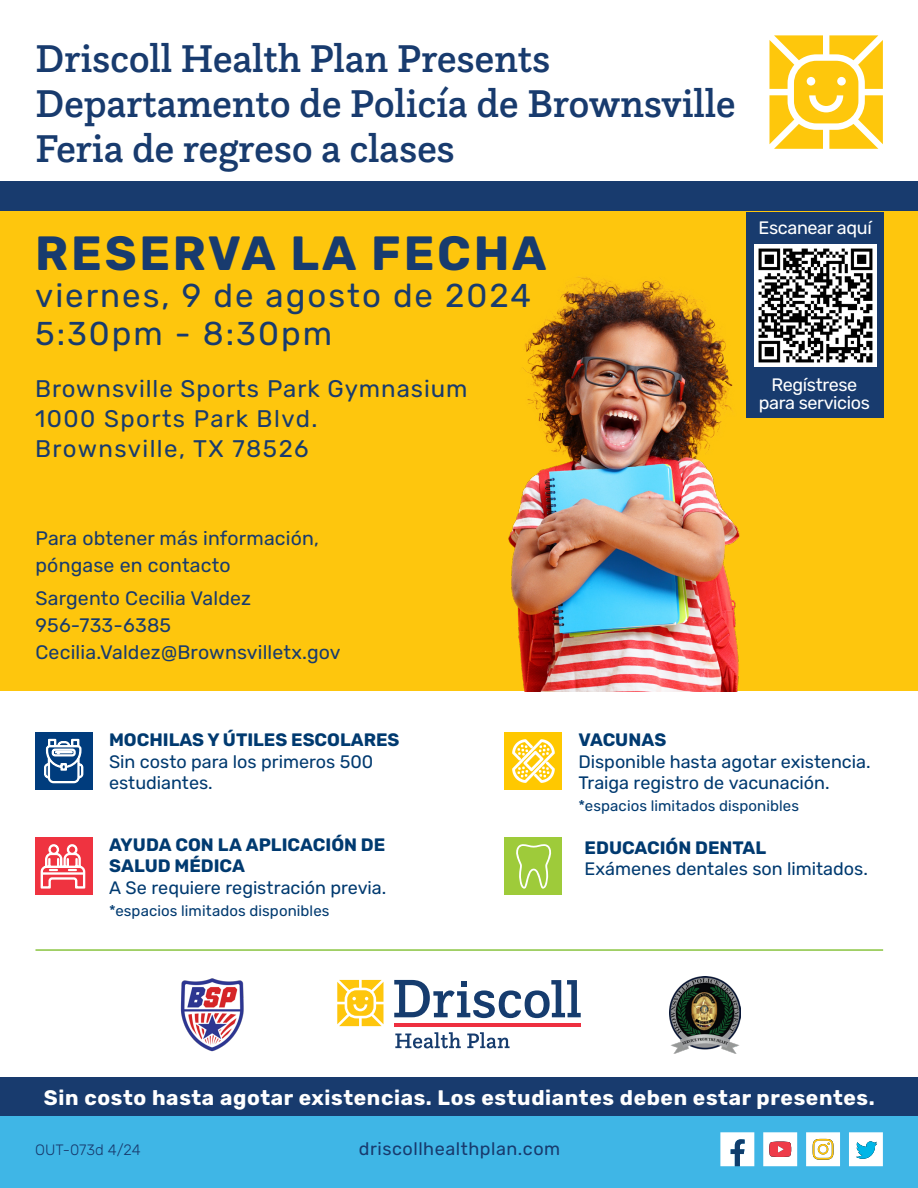
<style>
.page{position:relative;width:918px;height:1188px;background:#fff}
.page>*{position:absolute;margin:0;border:0;box-sizing:border-box;transform-origin:0 0}
.t1{font:700 48px "Rubik";letter-spacing:.06em;color:#183b6e}
.t2{font:500 40.5px/45px "Questa Slab";letter-spacing:-.01em;color:#183b6e}
.t3{font:33px "Rubik";letter-spacing:.06em;color:#183b6e}
.t4{font:24px/30px "Rubik";letter-spacing:.04em;color:#183b6e}
.t5{font:24px "Rubik";letter-spacing:.06em;color:#183b6e}
.t6{font:700 21px "Rubik";letter-spacing:.03em;color:#fff}
.Body_Text_-_Justified{font:19.5px/27px "Rubik";letter-spacing:.01em;color:#183b6e}
.t7{font:18px/21.6px "Rubik";color:#003a70}
.t8{font:700 18px/21.6px "Rubik";color:#003a70}
.t9{font:18px/18px "Rubik";letter-spacing:-.02em;color:#fff;text-align:center}
.t10{font:18px "Rubik";letter-spacing:.03em;color:#183b6e}
.t11{font:15px "Rubik";letter-spacing:.005em;color:#003a70}
.t12{font:300 15px "Rubik";color:#183b6e}
</style>
<div class="page">
<div style="left:0;top:181px;width:918px;height:361px;background:#183b6e"></div>
<div style="left:0;top:1117px;width:918px;height:71px;background:#3fb6e6"></div>
<div style="left:0;top:212px;width:918px;height:479px;background:#fec60d"></div>
<svg style="left:769px;top:35px;width:114px;height:114px"></svg>
<div style="left:35px;top:732px;width:57px;height:58px;background:#003c7d"></div>
<div style="left:505px;top:732px;width:57px;height:58px;background:#ffc800"></div>
<div style="left:35px;top:838px;width:57px;height:57px;background:#ef3340"></div>
<svg style="left:40px;top:844px;width:46px;height:45px"></svg>
<svg style="left:44px;top:738px;width:40px;height:46px"></svg>
<svg style="left:512px;top:739px;width:43px;height:44px"></svg>
<svg style="left:720px;top:1132px;width:34px;height:34px"></svg>
<svg style="left:763px;top:1132px;width:34px;height:34px"></svg>
<svg style="left:806px;top:1132px;width:34px;height:34px"></svg>
<svg style="left:849px;top:1132px;width:34px;height:34px"></svg>
<div style="left:746px;top:212px;width:138px;height:205px;background:#183b6e"></div>
<img style="left:755px;top:244px;width:122px;height:123px">
<div style="left:0;top:1078px;width:918px;height:38px;background:#183b6e"></div>
<hr style="left:35px;top:949px;width:848px;height:2px;background:#89c43f">
<img style="left:508px;top:270px;width:251px;height:421px">
<div style="left:505px;top:838px;width:57px;height:57px;background:#9ecb3a"></div>
<svg style="left:516px;top:844px;width:36px;height:45px"></svg>
<svg style="left:394px;top:980px;width:187px;height:38px"></svg>
<svg style="left:337px;top:980px;width:46px;height:46px"></svg>
<hr style="left:394px;top:1023px;width:187px;height:3px;background:#ee2f40">
<svg style="left:395px;top:1032px;width:66px;height:16px"></svg>
<svg style="left:467px;top:1032px;width:43px;height:16px"></svg>
<img style="left:669px;top:977px;width:72px;height:76px">
<img style="left:180px;top:978px;width:64px;height:74px">
<p class="t2" style="left:35px;top:35px;width:517px">Driscoll Health Plan Presents</p>
<p class="t2" style="left:35px;top:80px;width:702px">Departamento de Policía de Brownsville<br>Feria de regreso a clases</p>
<p class="t1" style="left:35px;top:225px;width:513px">RESERVA LA FECHA</p>
<p class="t3" style="left:35px;top:277px;width:497px">viernes, 9 de agosto de 2024</p>
<p class="t3" style="left:35px;top:314px;width:298px">5:30pm - 8:30pm</p>
<p class="t4" style="left:35px;top:374px;width:434px">Brownsville Sports Park Gymnasium<br>1000 Sports Park Blvd.</p>
<p class="t5" style="left:35px;top:435px;width:275px">Brownsville, TX 78526</p>
<p class="t9" style="left:758px;top:219px;width:115px">Escanear aquí</p>
<p class="t9" style="left:759px;top:376px;width:113px">Regístrese para servicios</p>
<p class="Body_Text_-_Justified" style="left:35px;top:525px;width:285px">Para obtener más información, póngase en contacto</p>
<p class="Body_Text_-_Justified" style="left:35px;top:586px;width:307px">Sargento Cecilia Valdez<br>956-733-6385<br>Cecilia.Valdez@Brownsvilletx.gov</p>
<p class="t8" style="left:109px;top:729px;width:292px">MOCHILAS Y ÚTILES ESCOLARES</p>
<p class="t7" style="left:109px;top:751px;width:266px">Sin costo para los primeros 500 estudiantes.</p>
<p class="t8" style="left:109px;top:834px;width:278px">AYUDA CON LA APLICACIÓN DE<br>SALUD MÉDICA</p>
<p class="t7" style="left:109px;top:878px;width:279px">A Se requiere registración previa.</p>
<p class="t11" style="left:109px;top:902px;width:222px">*espacios limitados disponibles</p>
<p class="t8" style="left:579px;top:730px;width:89px">VACUNAS</p>
<p class="t7" style="left:579px;top:751px;width:294px">Disponible hasta agotar existencia.</p>
<p class="t7" style="left:579px;top:773px;width:253px">Traiga registro de vacunación.</p>
<p class="t11" style="left:579px;top:797px;width:222px">*espacios limitados disponibles</p>
<p class="t8" style="left:585px;top:837px;width:183px">EDUCACIÓN DENTAL</p>
<p class="t7" style="left:585px;top:859px;width:285px">Exámenes dentales son limitados.</p>
<p class="t6" style="left:44px;top:1085px;width:832px">Sin costo hasta agotar existencias. Los estudiantes deben estar presentes.</p>
<p class="t12" style="left:35px;top:1141px;width:107px">OUT-073d 4/24</p>
<p class="t10" style="left:359px;top:1139px;width:203px">driscollhealthplan.com</p>
</div>
